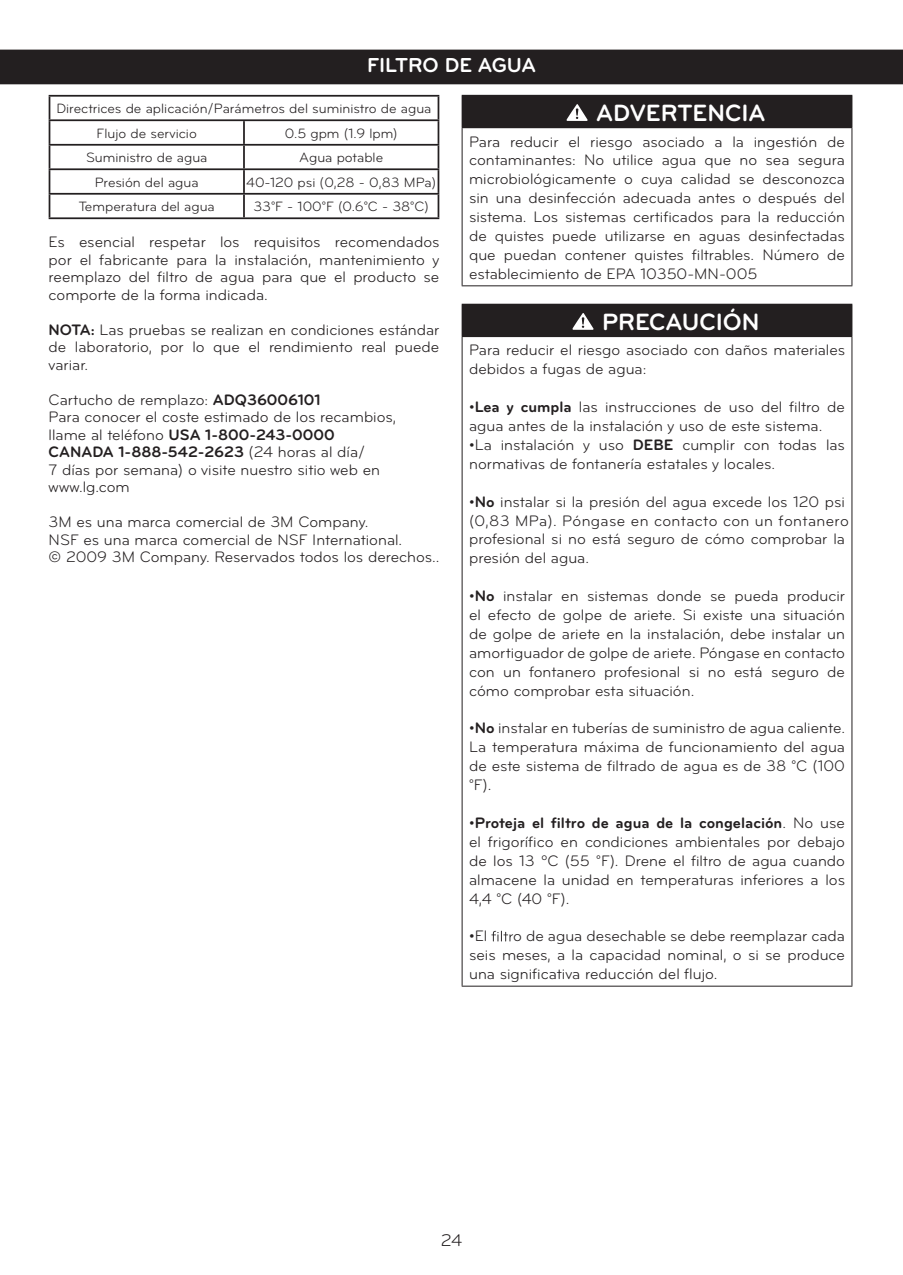
<style>
.page{position:relative;width:903px;height:1275px;background:#fff}
.page>*{position:absolute;margin:0;border:0;box-sizing:border-box;transform-origin:0 0}
.t1{font:700 24.5px "Bryant LG";color:#fff}
.t2{font:700 21px "Bryant LG";color:#fff}
.t3{font:17.5px "Bryant LG";color:#231f20}
.t4{font:15.75px/18.9px "Bryant LG";color:#231f20;text-align:justify}
.t5{font:14px/24.5px "Bryant LG";color:#231f20}
.s1{font-weight:700}
</style>
<div class="page">
<div style="left:0;top:50px;width:903px;height:34px;background:#231f20"></div>
<hr style="left:49px;top:95px;width:195px;height:2px;background:#231f20">
<hr style="left:244px;top:95px;width:195px;height:2px;background:#231f20">
<hr style="left:49px;top:119px;width:195px;height:2px;background:#231f20">
<hr style="left:244px;top:119px;width:195px;height:2px;background:#231f20">
<hr style="left:243px;top:121px;width:2px;height:23px;background:#231f20">
<hr style="left:49px;top:144px;width:195px;height:2px;background:#231f20">
<hr style="left:244px;top:144px;width:195px;height:2px;background:#231f20">
<hr style="left:243px;top:146px;width:2px;height:22px;background:#231f20">
<hr style="left:49px;top:168px;width:195px;height:2px;background:#231f20">
<hr style="left:244px;top:168px;width:195px;height:2px;background:#231f20">
<hr style="left:243px;top:170px;width:2px;height:23px;background:#231f20">
<hr style="left:49px;top:193px;width:195px;height:2px;background:#231f20">
<svg style="left:49px;top:97px;width:1px;height:120px"></svg>
<hr style="left:244px;top:193px;width:195px;height:2px;background:#231f20">
<hr style="left:243px;top:195px;width:2px;height:22px;background:#231f20">
<svg style="left:438px;top:97px;width:1px;height:120px"></svg>
<hr style="left:49px;top:217px;width:195px;height:2px;background:#231f20">
<hr style="left:244px;top:217px;width:195px;height:2px;background:#231f20">
<div style="left:462px;top:95px;width:390px;height:33px;background:#231f20"></div>
<hr style="left:462px;top:128px;width:1px;height:157px;background:#231f20">
<hr style="left:851px;top:128px;width:1px;height:157px;background:#231f20">
<hr style="left:462px;top:285px;width:390px;height:1px;background:#231f20">
<div style="left:462px;top:304px;width:390px;height:33px;background:#231f20"></div>
<hr style="left:462px;top:337px;width:1px;height:649px;background:#231f20">
<hr style="left:851px;top:337px;width:1px;height:649px;background:#231f20">
<hr style="left:462px;top:986px;width:390px;height:1px;background:#231f20">
<svg style="left:491px;top:931px;width:22px;height:10px"></svg>
<svg style="left:566px;top:104px;width:22px;height:17px"></svg>
<svg style="left:572px;top:313px;width:22px;height:17px"></svg>
<h2 class="t2" style="left:367px;top:52px;width:170px">FILTRO DE AGUA</h2>
<p class="t5" style="left:97px;top:96px;width:336px;text-indent:-40px">Directrices de aplicación/Parámetros del suministro de agua<br>Flujo de servicio</p>
<h1 class="t1" style="left:596px;top:97px;width:171px">ADVERTENCIA</h1>
<p class="t4" style="left:469px;top:132px;width:377px">Para reducir el riesgo asociado a la ingestión de contaminantes: No utilice agua que no sea segura microbiológicamente o cuya calidad se desconozca sin una desinfección adecuada antes o después del sistema. Los sistemas certificados para la reducción de quistes puede utilizarse en aguas desinfectadas que puedan contener quistes filtrables. Número de establecimiento de EPA 10350-MN-005</p>
<h1 class="t1" style="left:602px;top:306px;width:159px">PRECAUCIÓN</h1>
<p class="t4" style="left:469px;top:341px;width:377px">Para reducir el riesgo asociado con daños materiales debidos a fugas de agua:</p>
<p class="t4" style="left:469px;top:398px;width:377px">•<span class="s1">Lea y cumpla</span> las instrucciones de uso del filtro de agua antes de la instalación y uso de este sistema.</p>
<p class="t4" style="left:469px;top:435px;width:377px">•La instalación y uso <span class="s1">DEBE</span> cumplir con todas las normativas de fontanería estatales y locales.</p>
<p class="t4" style="left:469px;top:492px;width:381px;text-align:left">•<span class="s1">No</span> instalar si la presión del agua excede los 120 psi (0,83 MPa). Póngase en contacto con un fontanero profesional si no está seguro de cómo comprobar la presión del agua.</p>
<p class="t4" style="left:469px;top:587px;width:377px">•<span class="s1">No</span> instalar en sistemas donde se pueda producir el efecto de golpe de ariete. Si existe una situación de golpe de ariete en la instalación, debe instalar un amortiguador de golpe de ariete. Póngase en contacto con un fontanero profesional si no está seguro de cómo comprobar esta situación.</p>
<p class="t4" style="left:469px;top:719px;width:378px">•<span class="s1">No</span> instalar en tuberías de suministro de agua caliente.<br>La temperatura máxima de funcionamiento del agua de este sistema de filtrado de agua es de 38 °C (100 °F).</p>
<p class="t4" style="left:469px;top:813px;width:377px">•<span class="s1">Proteja el filtro de agua de la congelación</span>. No use el frigorífico en condiciones ambientales por debajo de los 13 ºC (55 °F). Drene el filtro de agua cuando almacene la unidad en temperaturas inferiores a los 4,4 °C (40 °F).</p>
<p class="t4" style="left:469px;top:927px;width:20px">•El</p>
<p class="t5" style="left:285px;top:121px;width:114px">0.5 gpm (1.9 lpm)</p>
<p class="t5" style="left:86px;top:145px;width:123px">Suministro de agua</p>
<p class="t5" style="left:299px;top:145px;width:86px">Agua potable</p>
<p class="t5" style="left:95px;top:170px;width:105px">Presión del agua</p>
<p class="t5" style="left:246px;top:170px;width:191px">40-120 psi (0,28 - 0,83 MPa)</p>
<p class="t5" style="left:79px;top:194px;width:138px">Temperatura del agua</p>
<p class="t5" style="left:253px;top:194px;width:177px">33°F - 100°F (0.6°C - 38°C)</p>
<p class="t4" style="left:49px;top:233px;width:392px;line-height:17.5px">Es esencial respetar los requisitos recomendados por el fabricante para la instalación, mantenimiento y reemplazo del filtro de agua para que el producto se comporte de la forma indicada.</p>
<p class="t4" style="left:49px;top:321px;width:392px;line-height:17.5px"><span class="s1">NOTA:</span> Las pruebas se realizan en condiciones estándar de laboratorio, por lo que el rendimiento real puede variar.</p>
<p class="t4" style="left:49px;top:391px;width:349px;line-height:17.5px;text-align:left">Cartucho de remplazo: <span class="s1">ADQ36006101<br></span>Para conocer el coste estimado de los recambios, llame al teléfono <span class="s1">USA 1-800-243-0000<br>CANADA 1-888-542-2623</span> (24 horas al día/<br>7 días por semana) o visite nuestro sitio web en www.lg.com</p>
<p class="t4" style="left:49px;top:513px;width:392px;line-height:17.5px;text-align:left">3M es una marca comercial de 3M Company.<br>NSF es una marca comercial de NSF International.<br>© 2009 3M Company. Reservados todos los derechos..</p>
<p class="t4" style="left:469px;top:927px;width:377px;text-indent:44px">o de agua desechable se debe reemplazar cada seis meses, a la capacidad nominal, o si se produce una significativa reducción del flujo.</p>
<p class="t3" style="left:441px;top:1230px;width:23px">24</p>
</div>
